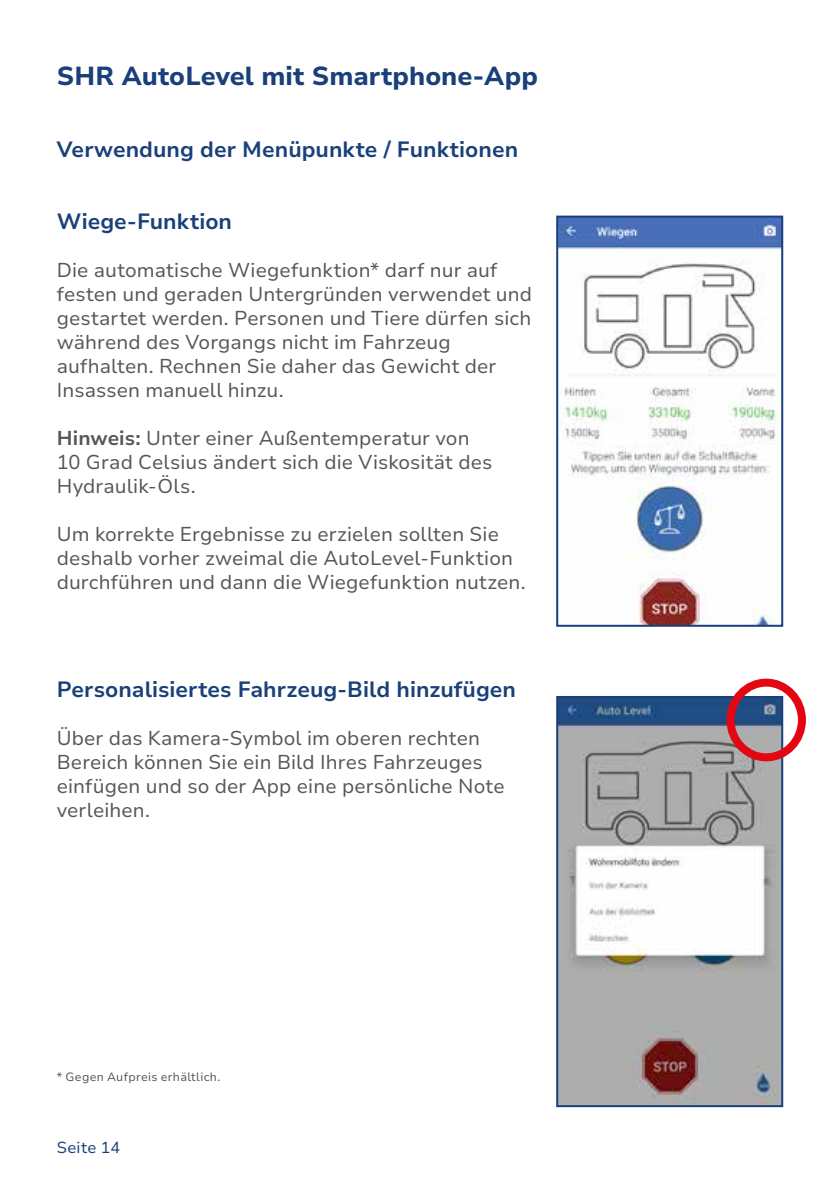
<style>
.page{position:relative;width:840px;height:1191px;background:#fff}
.page>*{position:absolute;margin:0;border:0;box-sizing:border-box;transform-origin:0 0}
.t1{font:800 26px "Nunito Sans 10 pt";color:#19407a}
.t2{font:700 22px "Nunito Sans 10 pt";color:#19407a}
.t3{font:20px/24px "Nunito Sans 10 pt";letter-spacing:.005em;color:#575756}
.t4{font:16px "Nunito Sans 10 pt";letter-spacing:.02em;color:#19407a}
.t5{font:12px "Nunito Sans 10 pt";letter-spacing:.03em;color:#575756}
.s1{font-weight:700}
</style>
<div class="page">
<img style="left:559px;top:219px;width:220px;height:405px">
<div style="left:556px;top:216px;width:226px;height:411px;border:2px solid #19407a"></div>
<img style="left:559px;top:699px;width:220px;height:405px">
<div style="left:556px;top:696px;width:226px;height:411px;border:2px solid #19407a"></div>
<div style="left:726px;top:678px;width:79px;height:83px;border:8px solid #e30613;border-radius:50%"></div>
<h1 class="t1" style="left:57px;top:57px;width:482px">SHR AutoLevel mit Smartphone-App</h1>
<p class="t2" style="left:57px;top:134px;width:463px">Verwendung der Menüpunkte / Funktionen</p>
<p class="t2" style="left:57px;top:206px;width:177px">Wiege-Funktion</p>
<p class="t3" style="left:57px;top:257px;width:476px">Die automatische Wiegefunktion* darf nur auf festen und geraden Untergründen verwendet und gestartet werden. Personen und Tiere dürfen sich während des Vorgangs nicht im Fahrzeug aufhalten. Rechnen Sie daher das Gewicht der Insassen manuell hinzu.</p>
<p class="t3" style="left:57px;top:425px;width:437px"><span class="s1">Hinweis:</span> Unter einer Außentemperatur von<br>10 Grad Celsius ändert sich die Viskosität des<br>Hydraulik-Öls.</p>
<p class="t3" style="left:57px;top:521px;width:470px">Um korrekte Ergebnisse zu erzielen sollten Sie deshalb vorher zweimal die AutoLevel-Funktion durchführen und dann die Wiegefunktion nutzen.</p>
<p class="t2" style="left:57px;top:674px;width:460px">Personalisiertes Fahrzeug-Bild hinzufügen</p>
<p class="t3" style="left:57px;top:725px;width:449px">Über das Kamera-Symbol im oberen rechten Bereich können Sie ein Bild Ihres Fahrzeuges einfügen und so der App eine persönliche Note verleihen.</p>
<p class="t5" style="left:57px;top:1068px;width:165px">* Gegen Aufpreis erhältlich.</p>
<p class="t4" style="left:57px;top:1136px;width:65px">Seite 14</p>
</div>
